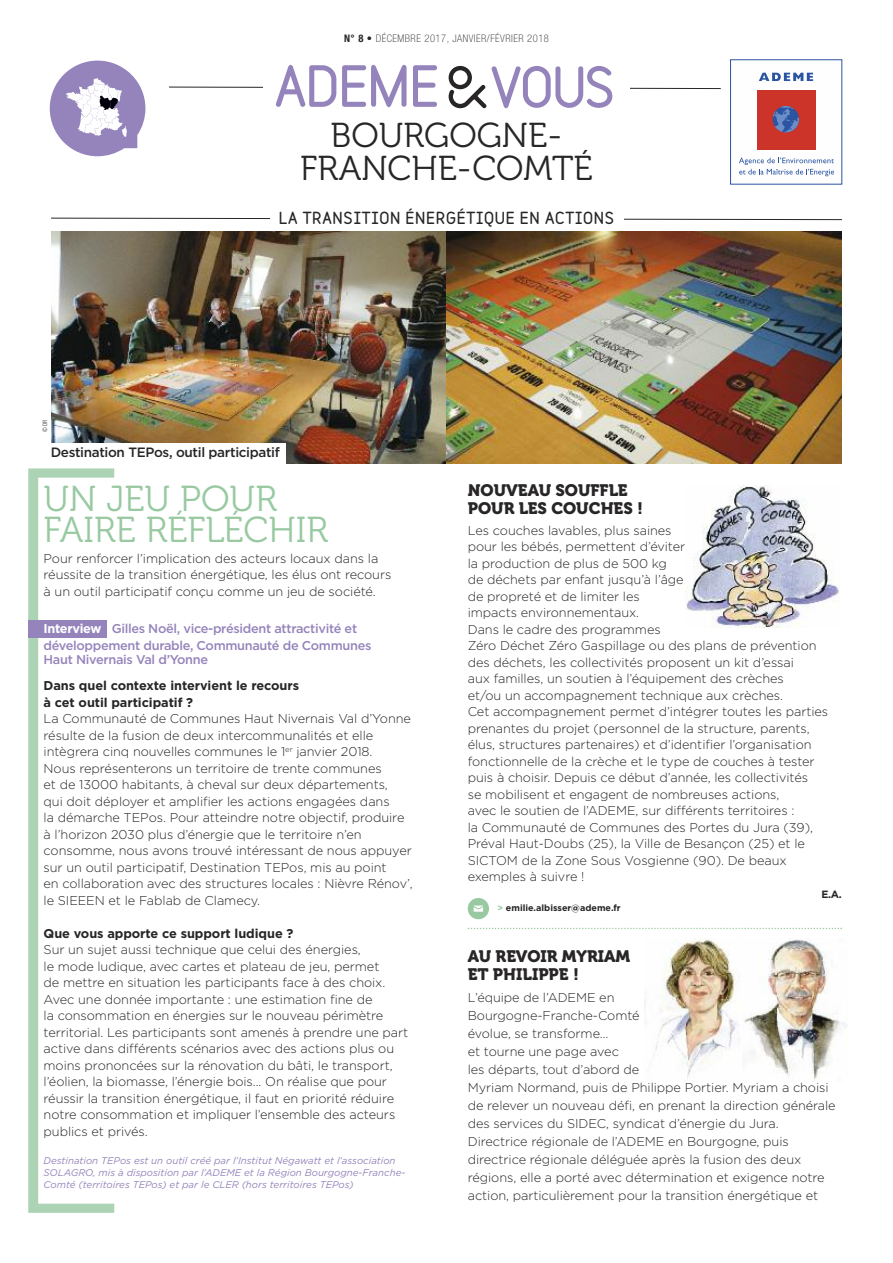
<style>
.page{position:relative;width:893px;height:1263px;background:#fff}
.page>*{position:absolute;margin:0;border:0;box-sizing:border-box;transform-origin:0 0}
.t1{font:36px/31.5px "Museo 300";color:#98c9a1}
.t2{font:34.5px/32.5px "Museo 300";color:#272526;text-align:center}
.t3{font:16.5px/18px "Museo 900";color:#272526}
.t4{font:900 15px "Variable";letter-spacing:.05em;color:#272526}
.t5{font:500 13.5px "Gotham";letter-spacing:-.025em;color:#272526}
.t6{font:300 12.75px/16.5px "Gotham";letter-spacing:-.005em;color:#272526}
.t7{font:500 12.75px/16.5px "Gotham";letter-spacing:-.025em;color:#9584bb}
.t8{font:700 12.75px/16.5px "Gotham";letter-spacing:-.005em;color:#272526}
.t9{font:100 condensed 10.5px "Helvetica Neue";letter-spacing:.05em;color:#272526}
.t10{font:700 10.5px "Gotham";color:#272526}
.t11{font:italic 9.75px/12px "Gotham";color:#9584bb}
.t12{font:700 9px "Gotham";color:#272526}
.t13{font:300 condensed 6px "Univers";color:#272526}
.s1{font-weight:700}
.s2{font-weight:700;color:#fff}
.s3{color:#98c9a1}
</style>
<div class="page">
<svg style="left:28px;top:468px;width:86px;height:745px"></svg>
<div style="left:28px;top:620px;width:79px;height:18px;background:#9584bb"></div>
<img style="left:51px;top:232px;width:395px;height:232px">
<svg style="left:468px;top:928px;width:374px;height:1px"></svg>
<div style="left:468px;top:898px;width:21px;height:21px;background:#98c9a1;border-radius:50%"></div>
<svg style="left:473px;top:905px;width:10px;height:7px"></svg>
<div style="left:757px;top:90px;width:59px;height:59px;background:#cc342a"></div>
<svg style="left:773px;top:106px;width:26px;height:26px"></svg>
<svg style="left:759px;top:73px;width:54px;height:8px"></svg>
<svg style="left:739px;top:158px;width:95px;height:18px"></svg>
<svg style="left:51px;top:218px;width:791px;height:2px"></svg>
<div style="left:270px;top:215px;width:354px;height:7px;background:#fff"></div>
<svg style="left:169px;top:65px;width:552px;height:43px"></svg>
<svg style="left:50px;top:61px;width:95px;height:95px"></svg>
<img style="left:686px;top:485px;width:153px;height:143px">
<div style="left:46px;top:444px;width:240px;height:20px;background:#fff"></div>
<img style="left:446px;top:232px;width:396px;height:232px">
<img style="left:644px;top:939px;width:95px;height:140px">
<img style="left:743px;top:940px;width:104px;height:141px">
<p class="t9" style="left:344px;top:34px;width:206px"><span class="s1">N° 8</span> • DÉCEMBRE 2017, JANVIER/FÉVRIER 2018</p>
<h2 class="t2" style="left:300px;top:122px;width:294px">BOURGOGNE-<br>FRANCHE-COMTÉ</h2>
<p class="t13" style="left:43px;top:432px;width:14px;rotate:-90deg">©DR</p>
<p class="t4" style="left:279px;top:210px;width:337px">LA TRANSITION ÉNERGÉTIQUE EN ACTIONS</p>
<p class="t5" style="left:51px;top:448px;width:231px">Destination TEPos, outil participatif</p>
<h1 class="t1" style="left:44px;top:486px;width:286px">UN JEU POUR<br>FAIRE RÉFLÉCHIR</h1>
<p class="t6" style="left:44px;top:551px;width:349px">Pour renforcer l’implication des acteurs locaux dans la réussite de la transition énergétique, les élus ont recours à un outil participatif conçu comme un jeu de société.</p>
<p class="t7" style="left:44px;top:621px;width:329px"><span class="s2">Interview</span> Gilles Noël, vice-président attractivité et développement durable, Communauté de Communes</p>
<p class="t7" style="left:44px;top:652px;width:166px">Haut Nivernais Val d’Yonne</p>
<p class="t8" style="left:44px;top:678px;width:257px">Dans quel contexte intervient le recours à cet outil participatif ?</p>
<p class="t6" style="left:44px;top:711px;width:371px">La Communauté de Communes Haut Nivernais Val d’Yonne résulte de la fusion de deux intercommunalités et elle intègrera cinq nouvelles communes le 1<sup>er</sup> janvier 2018.<br>Nous représenterons un territoire de trente communes<br>et de 13000 habitants, à cheval sur deux départements,<br>qui doit déployer et amplifier les actions engagées dans<br>la démarche TEPos. Pour atteindre notre objectif, produire à l’horizon 2030 plus d’énergie que le territoire n’en consomme, nous avons trouvé intéressant de nous appuyer sur un outil participatif, Destination TEPos, mis au point<br>en collaboration avec des structures locales : Nièvre Rénov’, le SIEEEN et le Fablab de Clamecy.</p>
<p class="t8" style="left:44px;top:926px;width:251px">Que vous apporte ce support ludique ?</p>
<p class="t6" style="left:44px;top:942px;width:366px">Sur un sujet aussi technique que celui des énergies,<br>le mode ludique, avec cartes et plateau de jeu, permet<br>de mettre en situation les participants face à des choix.<br>Avec une donnée importante : une estimation fine de<br>la consommation en énergies sur le nouveau périmètre territorial. Les participants sont amenés à prendre une part active dans différents scénarios avec des actions plus ou moins prononcées sur la rénovation du bâti, le transport, l’éolien, la biomasse, l’énergie bois... On réalise que pour réussir la transition énergétique, il faut en priorité réduire notre consommation et impliquer l’ensemble des acteurs publics et privés.</p>
<p class="t11" style="left:44px;top:1155px;width:363px">Destination TEPos est un outil créé par l’Institut Négawatt et l’association<br>SOLAGRO, mis à disposition par l’ADEME et la Région Bourgogne-Franche-<br>Comté (territoires TEPos) et par le CLER (hors territoires TEPos)</p>
<p class="t3" style="left:468px;top:481px;width:177px">NOUVEAU SOUFFLE<br>POUR LES COUCHES !</p>
<p class="t6" style="left:468px;top:523px;width:362px">Les couches lavables, plus saines<br>pour les bébés, permettent d’éviter<br>la production de plus de 500 kg<br>de déchets par enfant jusqu’à l’âge<br>de propreté et de limiter les<br>impacts environnementaux.<br>Dans le cadre des programmes<br>Zéro Déchet Zéro Gaspillage ou des plans de prévention des déchets, les collectivités proposent un kit d’essai<br>aux familles, un soutien à l’équipement des crèches<br>et/ou un accompagnement technique aux crèches.<br>Cet accompagnement permet d’intégrer toutes les parties prenantes du projet (personnel de la structure, parents, élus, structures partenaires) et d’identifier l’organisation fonctionnelle de la crèche et le type de couches à tester puis à choisir. Depuis ce début d’année, les collectivités<br>se mobilisent et engagent de nombreuses actions,<br>avec le soutien de l’ADEME, sur différents territoires :<br>la Communauté de Communes des Portes du Jura (39), Préval Haut-Doubs (25), la Ville de Besançon (25) et le SICTOM de la Zone Sous Vosgienne (90). De beaux exemples à suivre !</p>
<p class="t10" style="left:821px;top:890px;width:22px">E.A.</p>
<p class="t12" style="left:497px;top:905px;width:125px"><span class="s3">&gt;</span> emilie.albisser@ademe.fr</p>
<p class="t3" style="left:468px;top:947px;width:164px">AU REVOIR MYRIAM<br>ET PHILIPPE !</p>
<p class="t6" style="left:468px;top:990px;width:369px;line-height:18px">L’équipe de l’ADEME en<br>Bourgogne-Franche-Comté<br>évolue, se transforme…<br>et tourne une page avec<br>les départs, tout d’abord de<br>Myriam Normand, puis de Philippe Portier. Myriam a choisi de relever un nouveau défi, en prenant la direction générale des services du SIDEC, syndicat d’énergie du Jura.<br>Directrice régionale de l’ADEME en Bourgogne, puis directrice régionale déléguée après la fusion des deux régions, elle a porté avec détermination et exigence notre action, particulièrement pour la transition énergétique et</p>
</div>
